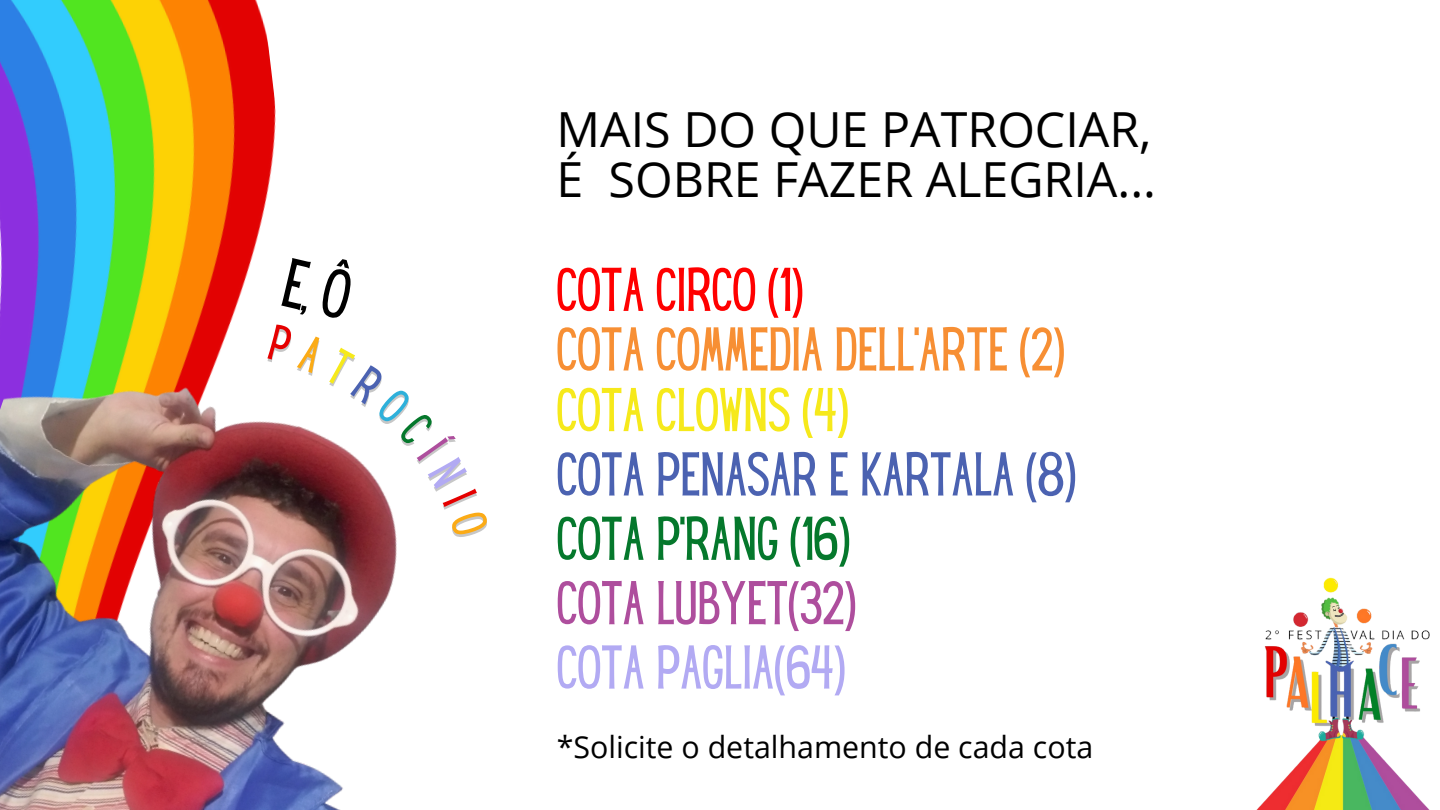
<style>
.page{position:relative;width:1440px;height:810px;background:#fff}
.page>*{position:absolute;margin:0;border:0;box-sizing:border-box;transform-origin:0 0}
.t1{font:54px "Hey Gotcha";color:#f78f34}
.t2{font:54px "Hey Gotcha";color:#4b62b1}
.t3{font:54px "Hey Gotcha";color:#05782c}
.t4{font:54px "Hey Gotcha";color:#ae4e9d}
.t5{font:54px "Hey Gotcha";color:#b2aaf3}
.t6{font:54px "Hey Gotcha";color:#f6e91b}
.t7{font:54px "Hey Gotcha";color:#f00}
.t8{font:48.3px/50.5px "Open Sans";color:#000}
.t9{font:30.3px "Open Sans";color:#000}
</style>
<div class="page">
<img style="left:0;top:0;width:276px;height:229px">
<img style="left:0;top:229px;width:397px;height:581px">
<img style="left:1256px;top:577px;width:174px;height:233px">
<svg style="left:267px;top:256px;width:130px;height:281px"></svg>
<p class="t8" style="left:557px;top:103px;width:601px">MAIS DO QUE PATROCIAR,<br>É SOBRE FAZER ALEGRIA...</p>
<h2 class="t7" style="left:557px;top:268px;width:248px">COTA CIRCO (1)</h2>
<p class="t1" style="left:557px;top:327px;width:510px">COTA COMMEDIA DELL'ARTE (2)</p>
<p class="t6" style="left:557px;top:388px;width:294px">COTA CLOWNS (4)</p>
<p class="t2" style="left:557px;top:452px;width:521px">COTA PENASAR E KARTALA (8)</p>
<p class="t3" style="left:557px;top:517px;width:295px">COTA P'RANG (16)</p>
<p class="t4" style="left:557px;top:581px;width:301px">COTA LUBYET(32)</p>
<p class="t5" style="left:557px;top:645px;width:290px">COTA PAGLIA(64)</p>
<p class="t9" style="left:557px;top:726px;width:538px">*Solicite o detalhamento de cada cota</p>
</div>
